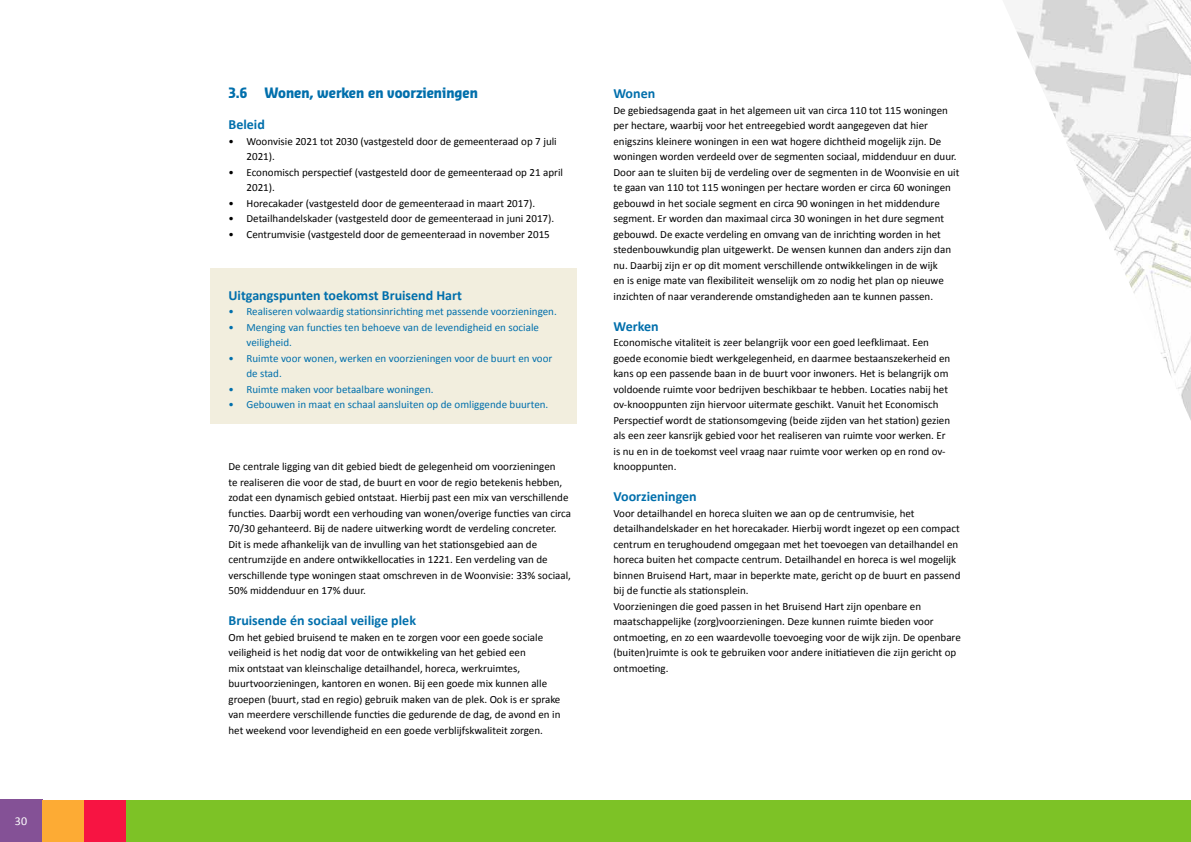
<style>
.page{position:relative;width:1191px;height:842px;background:#fff}
.page>*{position:absolute;margin:0;border:0;box-sizing:border-box;transform-origin:0 0}
.Kop_3{font:700 14px "Calibri";color:#006fac}
.Kop_2{font:700 14px "Sansa Con Pro";color:#006fac}
.t1{font:12px "Calibri";color:#fff}
.Broodtekst{font:11px/15.5px "Calibri";color:#000}
.t2{font:11px/15.5px "Calibri";color:#006fac}
</style>
<div class="page">
<div style="left:0;top:800px;width:42px;height:42px;background:#845196"></div>
<div style="left:42px;top:800px;width:42px;height:42px;background:#fdab34"></div>
<div style="left:84px;top:800px;width:42px;height:42px;background:#f71442"></div>
<div style="left:126px;top:800px;width:1065px;height:42px;background:#7dc226"></div>
<div style="left:210px;top:268px;width:367px;height:155px;background:#f2eede"></div>
<img style="left:1015px;top:0;width:176px;height:420px">
<p class="t1" style="left:15px;top:814px;width:14px">30</p>
<h2 class="Kop_2" style="left:228px;top:84px;width:251px">3.6 Wonen, werken en voorzieningen</h2>
<h3 class="Kop_3" style="left:228px;top:114px;width:38px">Beleid</h3>
<p class="Broodtekst" style="left:246px;top:133px;width:312px;text-indent:-18px">• Woonvisie 2021 tot 2030 (vastgesteld door de gemeenteraad op 7 juli<br>2021).</p>
<p class="Broodtekst" style="left:246px;top:164px;width:318px;text-indent:-18px">• Economisch perspectief (vastgesteld door de gemeenteraad op 21 april<br>2021).</p>
<p class="Broodtekst" style="left:228px;top:195px;width:308px">• Horecakader (vastgesteld door de gemeenteraad in maart 2017).</p>
<p class="Broodtekst" style="left:228px;top:210px;width:327px">• Detailhandelskader (vastgesteld door de gemeenteraad in juni 2017).</p>
<p class="Broodtekst" style="left:228px;top:226px;width:323px">• Centrumvisie (vastgesteld door de gemeenteraad in november 2015</p>
<h3 class="Kop_3" style="left:228px;top:285px;width:235px">Uitgangspunten toekomst Bruisend Hart</h3>
<p class="t2" style="left:228px;top:303px;width:330px">• Realiseren volwaardig stationsinrichting met passende voorzieningen.</p>
<p class="t2" style="left:246px;top:319px;width:294px;text-indent:-18px">• Menging van functies ten behoeve van de levendigheid en sociale veiligheid.</p>
<p class="t2" style="left:246px;top:350px;width:307px;text-indent:-18px">• Ruimte voor wonen, werken en voorzieningen voor de buurt en voor de stad.</p>
<p class="t2" style="left:228px;top:381px;width:206px">• Ruimte maken voor betaalbare woningen.</p>
<p class="t2" style="left:228px;top:396px;width:321px">• Gebouwen in maat en schaal aansluiten op de omliggende buurten.</p>
<p class="Broodtekst" style="left:228px;top:458px;width:344px">De centrale ligging van dit gebied biedt de gelegenheid om voorzieningen<br>te realiseren die voor de stad, de buurt en voor de regio betekenis hebben, zodat een dynamisch gebied ontstaat. Hierbij past een mix van verschillende functies. Daarbij wordt een verhouding van wonen/overige functies van circa 70/30 gehanteerd. Bij de nadere uitwerking wordt de verdeling concreter.<br>Dit is mede afhankelijk van de invulling van het stationsgebied aan de centrumzijde en andere ontwikkellocaties in 1221. Een verdeling van de verschillende type woningen staat omschreven in de Woonvisie: 33% sociaal, 50% middenduur en 17% duur.</p>
<h3 class="Kop_3" style="left:228px;top:610px;width:189px">Bruisende én sociaal veilige plek</h3>
<p class="Broodtekst" style="left:228px;top:629px;width:333px">Om het gebied bruisend te maken en te zorgen voor een goede sociale veiligheid is het nodig dat voor de ontwikkeling van het gebied een<br>mix ontstaat van kleinschalige detailhandel, horeca, werkruimtes, buurtvoorzieningen, kantoren en wonen. Bij een goede mix kunnen alle groepen (buurt, stad en regio) gebruik maken van de plek. Ook is er sprake van meerdere verschillende functies die gedurende de dag, de avond en in het weekend voor levendigheid en een goede verblijfskwaliteit zorgen.</p>
<h3 class="Kop_3" style="left:613px;top:83px;width:43px">Wonen</h3>
<p class="Broodtekst" style="left:613px;top:102px;width:347px">De gebiedsagenda gaat in het algemeen uit van circa 110 tot 115 woningen per hectare, waarbij voor het entreegebied wordt aangegeven dat hier enigszins kleinere woningen in een wat hogere dichtheid mogelijk zijn. De woningen worden verdeeld over de segmenten sociaal, middenduur en duur.<br>Door aan te sluiten bij de verdeling over de segmenten in de Woonvisie en uit te gaan van 110 tot 115 woningen per hectare worden er circa 60 woningen gebouwd in het sociale segment en circa 90 woningen in het middendure segment. Er worden dan maximaal circa 30 woningen in het dure segment gebouwd. De exacte verdeling en omvang van de inrichting worden in het stedenbouwkundig plan uitgewerkt. De wensen kunnen dan anders zijn dan nu. Daarbij zijn er op dit moment verschillende ontwikkelingen in de wijk<br>en is enige mate van flexibiliteit wenselijk om zo nodig het plan op nieuwe inzichten of naar veranderende omstandigheden aan te kunnen passen.</p>
<h3 class="Kop_3" style="left:613px;top:316px;width:47px">Werken</h3>
<p class="Broodtekst" style="left:613px;top:334px;width:338px">Economische vitaliteit is zeer belangrijk voor een goed leefklimaat. Een goede economie biedt werkgelegenheid, en daarmee bestaanszekerheid en kans op een passende baan in de buurt voor inwoners. Het is belangrijk om voldoende ruimte voor bedrijven beschikbaar te hebben. Locaties nabij het ov-knooppunten zijn hiervoor uitermate geschikt. Vanuit het Economisch Perspectief wordt de stationsomgeving (beide zijden van het station) gezien als een zeer kansrijk gebied voor het realiseren van ruimte voor werken. Er is nu en in de toekomst veel vraag naar ruimte voor werken op en rond ov&shy;knooppunten.</p>
<h3 class="Kop_3" style="left:613px;top:486px;width:85px">Voorzieningen</h3>
<p class="Broodtekst" style="left:613px;top:505px;width:348px">Voor detailhandel en horeca sluiten we aan op de centrumvisie, het detailhandelskader en het horecakader. Hierbij wordt ingezet op een compact centrum en terughoudend omgegaan met het toevoegen van detailhandel en horeca buiten het compacte centrum. Detailhandel en horeca is wel mogelijk binnen Bruisend Hart, maar in beperkte mate, gericht op de buurt en passend bij de functie als stationsplein.</p>
<p class="Broodtekst" style="left:613px;top:598px;width:349px">Voorzieningen die goed passen in het Bruisend Hart zijn openbare en maatschappelijke (zorg)voorzieningen. Deze kunnen ruimte bieden voor ontmoeting, en zo een waardevolle toevoeging voor de wijk zijn. De openbare (buiten)ruimte is ook te gebruiken voor andere initiatieven die zijn gericht op ontmoeting.</p>
</div>
